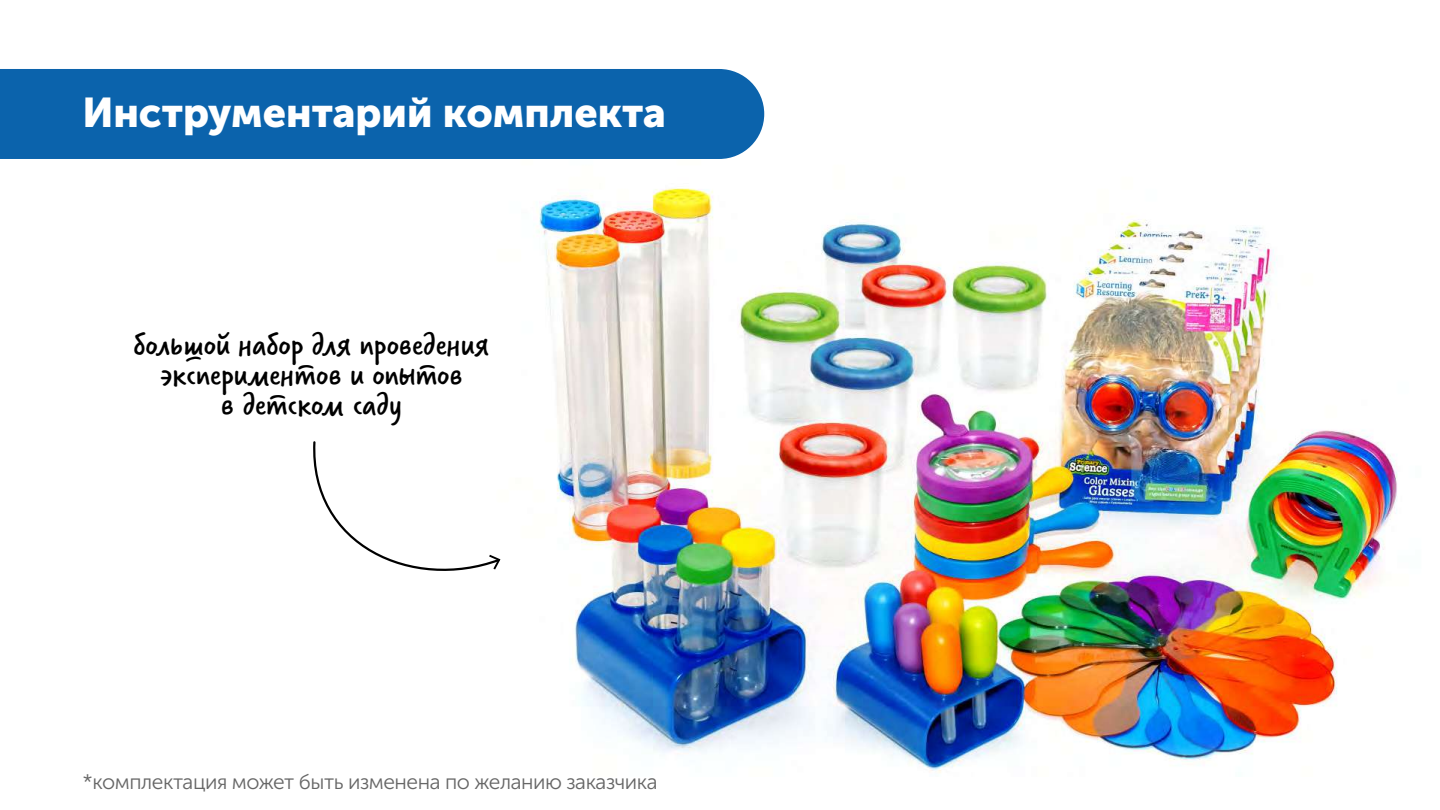
<style>
.page{position:relative;width:1440px;height:810px;background:#fff}
.page>*{position:absolute;margin:0;border:0;box-sizing:border-box;transform-origin:0 0}
.t1{font:41.25px "Museo Sans Cyrl 900";color:#fff}
.t2{font:33.75px/30px "Verveine Corp";color:#000;text-align:center}
.t3{font:21px "Museo Sans Cyrl 300";letter-spacing:-.02em;color:#666}
</style>
<div class="page">
<img style="left:537px;top:188px;width:861px;height:585px">
<div style="left:0;top:69px;width:764px;height:90px;background:#0b63ac"></div>
<svg style="left:313px;top:441px;width:188px;height:130px"></svg>
<p class="t1" style="left:82px;top:89px;width:585px">Инструментарий комплекта</p>
<p class="t2" style="left:134px;top:330px;width:357px">большой набор для проведения экспериментов и опытов<br>в детском саду</p>
<p class="t3" style="left:82px;top:771px;width:577px">*комплектация может быть изменена по желанию заказчика</p>
</div>
